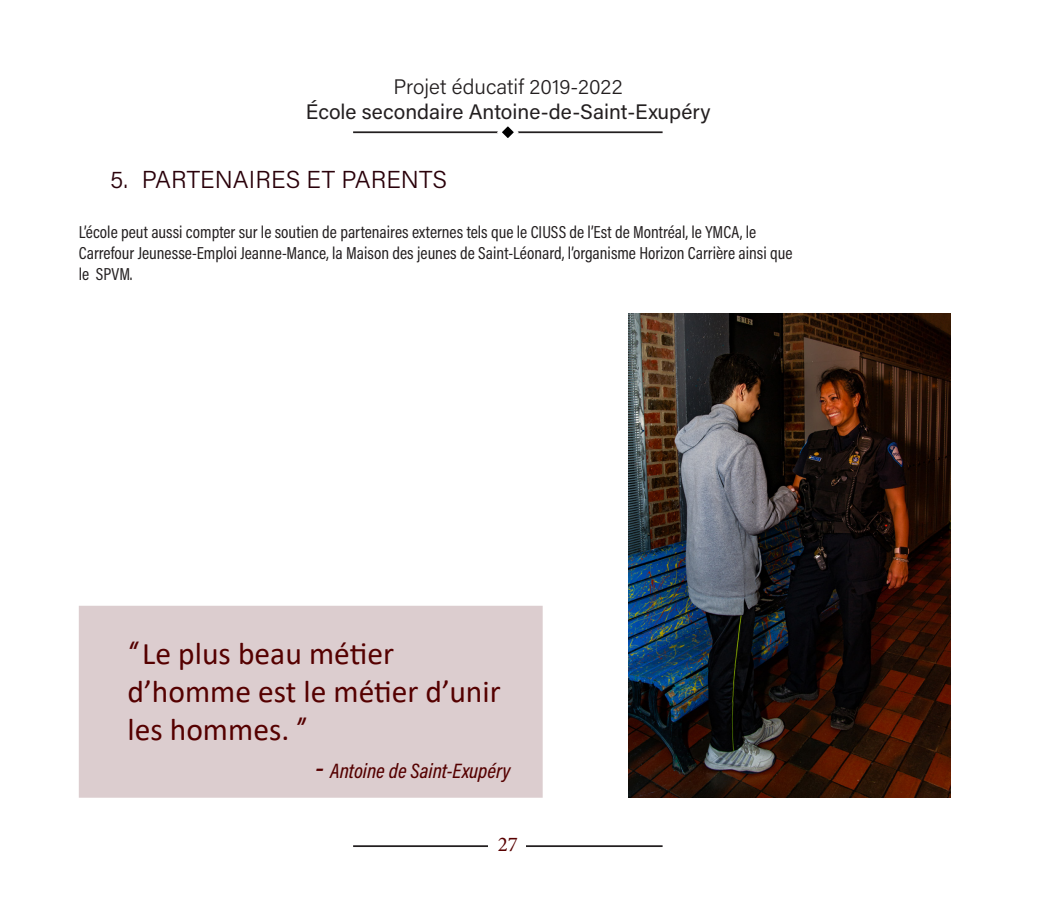
<style>
.page{position:relative;width:1040px;height:914px;background:#fff}
.page>*{position:absolute;margin:0;border:0;box-sizing:border-box;transform-origin:0 0}
.corps_du_texte{font:31.5px/37.8px "Calibri";color:#500}
.titres_tds_2{font:300 24.5px "Acumin Pro";color:#2a010a}
.t1{font:21px "Acumin Pro";color:#231f20}
.t2{font:300 21px "Acumin Pro";color:#231f20}
.corps_du_texte-2{font:italic 500 21px "Acumin Pro Cond";color:#500}
.t3{font:21px "Minion Pro";color:#580000}
.corps_du_texte-3{font:17.5px/21px "Acumin Pro Cond";color:#231f20}
.s1{font-family:"Acumin Pro Cond";font-weight:500;font-style:italic}
.s2{font-size:31.5px}
</style>
<div class="page">
<hr style="left:353px;top:131px;width:309px;height:2px;background:#231f20">
<hr style="left:353px;top:845px;width:309px;height:2px;background:#231f20">
<svg style="left:494px;top:126px;width:27px;height:12px"></svg>
<div style="left:488px;top:835px;width:38px;height:22px;background:#fff"></div>
<img style="left:628px;top:313px;width:322px;height:484px">
<div style="left:79px;top:605px;width:463px;height:192px;background:#dccdcf"></div>
<p class="t2" style="left:393px;top:72px;width:230px">Projet éducatif 2019-2022</p>
<p class="t1" style="left:306px;top:97px;width:406px">École secondaire Antoine-de-Saint-Exupéry</p>
<p class="titres_tds_2" style="left:110px;top:162px;width:338px">5. PARTENAIRES ET PARENTS</p>
<p class="corps_du_texte-3" style="left:79px;top:221px;width:715px">L’école peut aussi compter sur le soutien de partenaires externes tels que le CIUSS de l’Est de Montréal, le YMCA, le<br>Carrefour Jeunesse-Emploi Jeanne-Mance, la Maison des jeunes de Saint-Léonard, l’organisme Horizon Carrière ainsi que le SPVM.</p>
<p class="corps_du_texte" style="left:127px;top:634px;width:375px"><span class="s1">“</span> Le plus beau métier d’homme est le métier d’unir les hommes. <span class="s1">”</span></p>
<p class="corps_du_texte-2" style="left:315px;top:757px;width:196px"><span class="s2">-</span> Antoine de Saint-Exupéry</p>
<p class="t3" style="left:498px;top:830px;width:22px">27</p>
</div>
